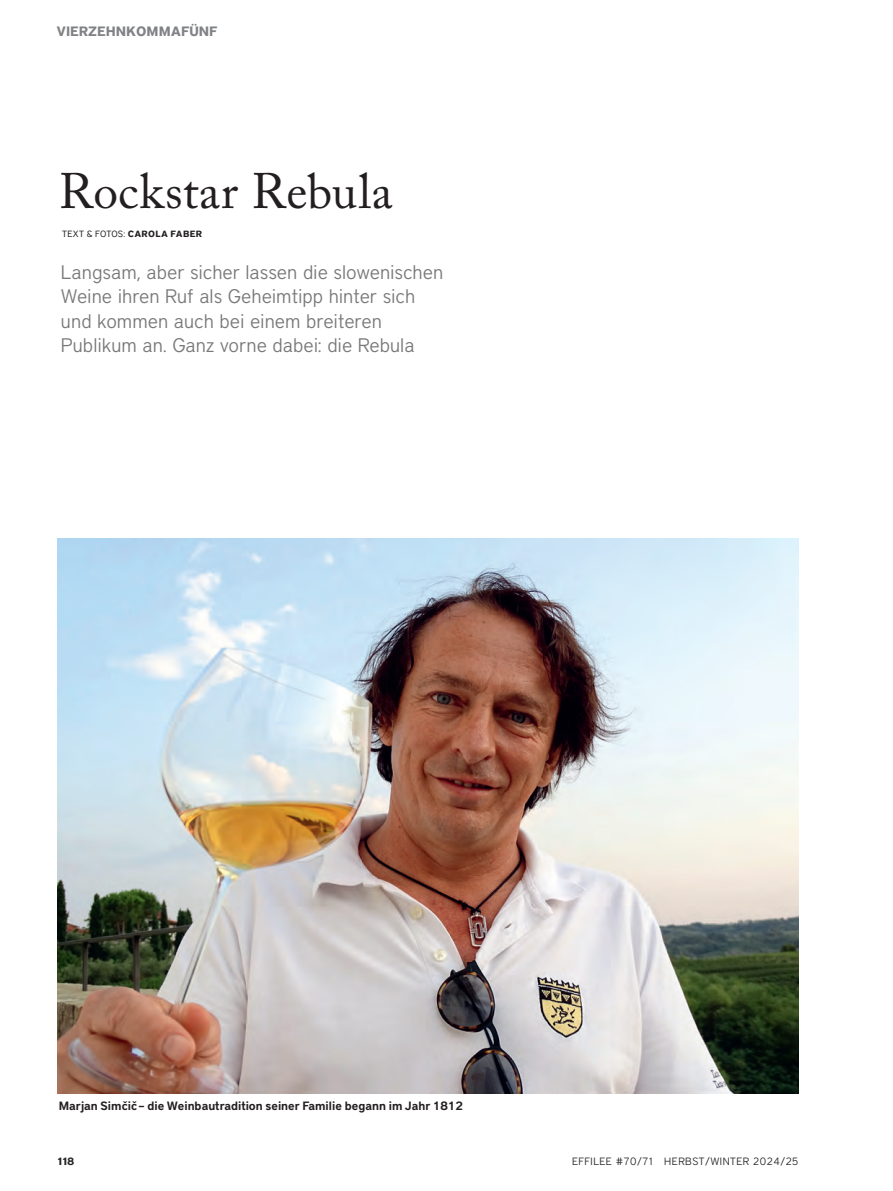
<style>
.page{position:relative;width:893px;height:1191px;background:#fff}
.page>*{position:absolute;margin:0;border:0;box-sizing:border-box;transform-origin:0 0}
.t1{font:49.5px "Adobe Caslon Pro";letter-spacing:.005em;color:#231f20}
.t2{font:300 19.5px/24.3px "District";letter-spacing:-.005em;color:#79787a}
.t3{font:700 13.5px "District";color:#808285}
.t4{font:600 12px "District Pro";color:#231f20}
.t5{font:300 10.5px "District";letter-spacing:.05em;color:#231f20}
.t6{font:700 10.5px "District";color:#231f20}
.t7{font:9px "District";letter-spacing:.015em;color:#231f20}
.s1{font-weight:700}
</style>
<div class="page">
<img style="left:58px;top:538px;width:740px;height:555px">
<p class="t3" style="left:56px;top:23px;width:163px">VIERZEHNKOMMAFÜNF</p>
<h1 class="t1" style="left:59px;top:162px;width:335px">Rockstar Rebula</h1>
<p class="t7" style="left:62px;top:229px;width:142px">TEXT &amp; FOTOS: <span class="s1">CAROLA FABER</span></p>
<p class="t2" style="left:61px;top:260px;width:384px">Langsam, aber sicher lassen die slowenischen Weine ihren Ruf als Geheimtipp hinter sich und kommen auch bei einem breiteren Publikum an. Ganz vorne dabei: die Rebula</p>
<p class="t4" style="left:59px;top:1097px;width:406px">Marjan Simčič – die Weinbautradition seiner Familie begann im Jahr 1812</p>
<p class="t6" style="left:57px;top:1154px;width:19px">118</p>
<p class="t5" style="left:572px;top:1154px;width:228px">EFFILEE #70/71 HERBST/WINTER 2024/25</p>
</div>
